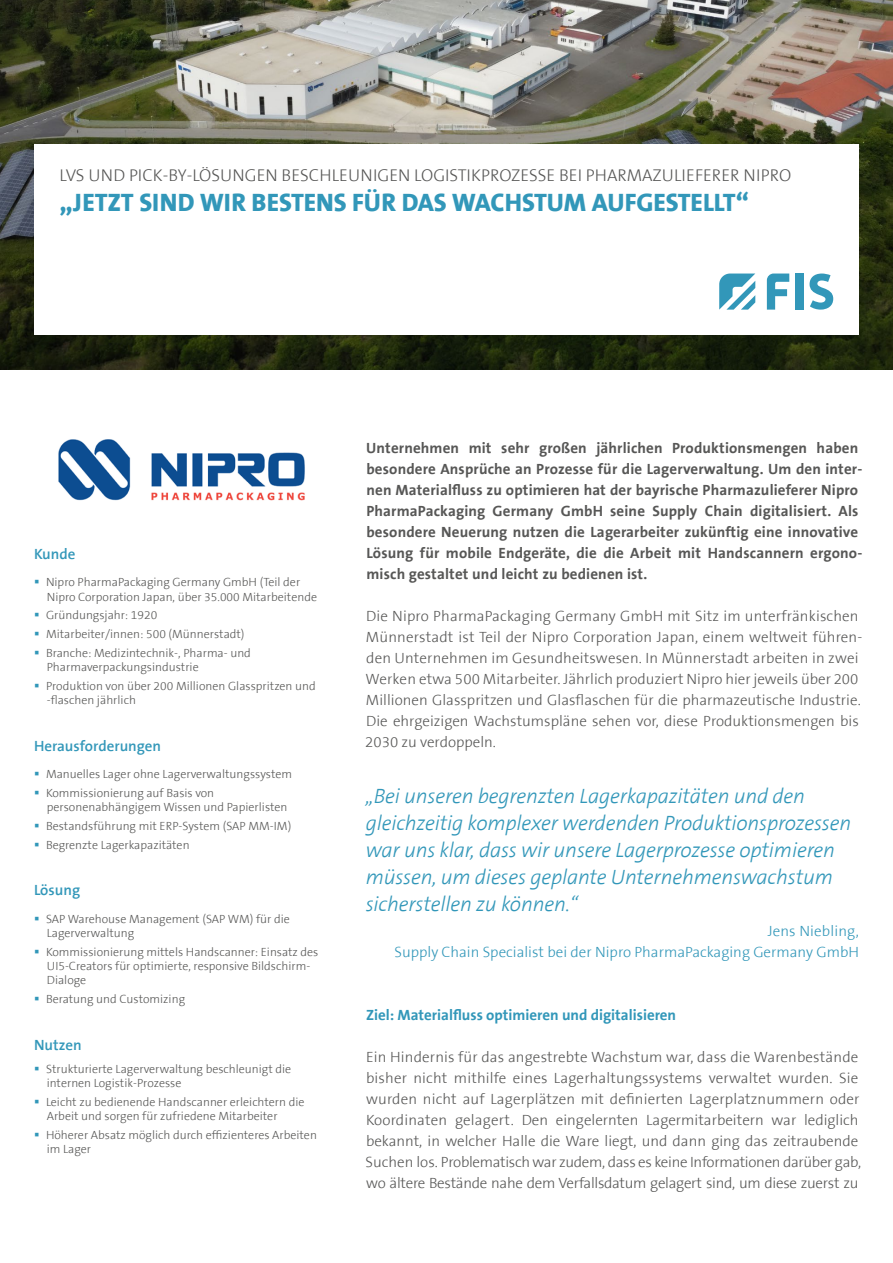
<style>
.page{position:relative;width:893px;height:1263px;background:#fff}
.page>*{position:absolute;margin:0;border:0;box-sizing:border-box;transform-origin:0 0}
.t1{font:800 25.5px "The Sans B8";color:#3297b9}
.t2{font:italic 300 21px/27px "The Sans B3";letter-spacing:-.01em;color:#3297b9}
.t3{font:300 17.25px "The Sans B3";color:#575756}
.t4{font:300 15px/21px "The Sans B3";color:#575756}
.t5{font:700 15px/21px "The Sans B7";letter-spacing:.01em;color:#575756}
.t6{font:300 15px/21px "The Sans B3";color:#3297b9;text-align:right}
.t7{font:700 15px "The Sans B7";color:#3297b9}
.t8{font:600 15px "The Sans B6";color:#3297b9}
.t9{font:300 12px/14.4px "The Sans B3";color:#575756}
</style>
<div class="page">
<img style="left:0;top:0;width:893px;height:369px">
<div style="left:34px;top:144px;width:825px;height:191px;background:#fff"></div>
<svg style="left:719px;top:273px;width:36px;height:37px"></svg>
<div style="left:795px;top:273px;width:9px;height:37px;background:#3297b9"></div>
<svg style="left:809px;top:273px;width:24px;height:37px"></svg>
<svg style="left:767px;top:273px;width:22px;height:37px"></svg>
<img style="left:58px;top:439px;width:247px;height:62px">
<p class="t3" style="left:60px;top:166px;width:733px">LVS UND PICK-BY-LÖSUNGEN BESCHLEUNIGEN LOGISTIKPROZESSE BEI PHARMAZULIEFERER NIPRO</p>
<h1 class="t1" style="left:60px;top:189px;width:691px">„JETZT SIND WIR BESTENS FÜR DAS WACHSTUM AUFGESTELLT“</h1>
<p class="t8" style="left:34px;top:546px;width:43px">Kunde</p>
<p class="t9" style="left:46px;top:576px;width:273px">Nipro PharmaPackaging Germany GmbH (Teil der<br>Nipro Corporation Japan, über 35.000 Mitarbeitende</p>
<p class="t9" style="left:46px;top:607px;width:206px;line-height:18.6px">Gründungsjahr: 1920<br>Mitarbeiter/innen: 500 (Münnerstadt)<br>Branche: Medizintechnik-, Pharma- und</p>
<p class="t9" style="left:46px;top:658px;width:271px;line-height:18.6px">Pharmaverpackungsindustrie<br>Produktion von über 200 Millionen Glasspritzen und</p>
<p class="t9" style="left:47px;top:694px;width:91px">-flaschen jährlich</p>
<p class="t8" style="left:34px;top:738px;width:129px">Herausforderungen</p>
<p class="t9" style="left:46px;top:766px;width:248px;line-height:18.6px">Manuelles Lager ohne Lagerverwaltungssystem<br>Kommissionierung auf Basis von</p>
<p class="t9" style="left:46px;top:799px;width:247px;line-height:18.6px">personenabhängigem Wissen und Papierlisten<br>Bestandsführung mit ERP-System (SAP MM-IM)<br>Begrenzte Lagerkapazitäten</p>
<p class="t8" style="left:34px;top:882px;width:48px">Lösung</p>
<p class="t9" style="left:46px;top:912px;width:245px">SAP Warehouse Management (SAP WM) für die<br>Lagerverwaltung</p>
<p class="t9" style="left:46px;top:945px;width:274px">Kommissionierung mittels Handscanner: Einsatz des<br>UI5-Creators für optimierte, responsive Bildschirm-<br>Dialoge</p>
<p class="t9" style="left:46px;top:992px;width:141px">Beratung und Customizing</p>
<p class="t8" style="left:34px;top:1037px;width:49px">Nutzen</p>
<p class="t9" style="left:46px;top:1062px;width:247px">Strukturierte Lagerverwaltung beschleunigt die internen Logistik-Prozesse</p>
<p class="t9" style="left:46px;top:1095px;width:260px">Leicht zu bedienende Handscanner erleichtern die<br>Arbeit und sorgen für zufriedene Mitarbeiter</p>
<p class="t9" style="left:46px;top:1128px;width:272px">Höherer Absatz möglich durch effizienteres Arbeiten im Lager</p>
<p class="t5" style="left:366px;top:438px;width:498px">Unternehmen mit sehr großen jährlichen Produktionsmengen haben besondere Ansprüche an Prozesse für die Lagerverwaltung. Um den inter&shy;nen Materialfluss zu optimieren hat der bayrische Pharmazulieferer Nipro PharmaPackaging Germany GmbH seine Supply Chain digitalisiert. Als besondere Neuerung nutzen die Lagerarbeiter zukünftig eine innovative Lösung für mobile Endgeräte, die die Arbeit mit Handscannern ergono&shy;misch gestaltet und leicht zu bedienen ist.</p>
<p class="t4" style="left:365px;top:606px;width:498px">Die Nipro PharmaPackaging Germany GmbH mit Sitz im unterfränkischen Münnerstadt ist Teil der Nipro Corporation Japan, einem weltweit führen&shy;den Unternehmen im Gesundheitswesen. In Münnerstadt arbeiten in zwei Werken etwa 500 Mitarbeiter. Jährlich produziert Nipro hier jeweils über 200<br>Millionen Glasspritzen und Glasflaschen für die pharmazeutische Industrie.<br>Die ehrgeizigen Wachstumspläne sehen vor, diese Produktionsmengen bis 2030 zu verdoppeln.</p>
<p class="t2" style="left:366px;top:784px;width:487px">„Bei unseren begrenzten Lagerkapazitäten und den gleichzeitig komplexer werdenden Produktionsprozessen war uns klar, dass wir unsere Lagerprozesse optimieren müssen, um dieses geplante Unternehmenswachstum sicherstellen zu können.“</p>
<p class="t6" style="left:394px;top:921px;width:466px">Jens Niebling,<br>Supply Chain Specialist bei der Nipro PharmaPackaging Germany GmbH</p>
<p class="t7" style="left:366px;top:1007px;width:311px">Ziel: Materialfluss optimieren und digitalisieren</p>
<p class="t4" style="left:366px;top:1047px;width:497px">Ein Hindernis für das angestrebte Wachstum war, dass die Warenbestände bisher nicht mithilfe eines Lagerhaltungssystems verwaltet wurden. Sie wurden nicht auf Lagerplätzen mit definierten Lagerplatznummern oder Koordinaten gelagert. Den eingelernten Lagermitarbeitern war lediglich bekannt, in welcher Halle die Ware liegt, und dann ging das zeitraubende Suchen los. Problematisch war zudem, dass es keine Informationen darüber gab, wo ältere Bestände nahe dem Verfallsdatum gelagert sind, um diese zuerst zu</p>
</div>
